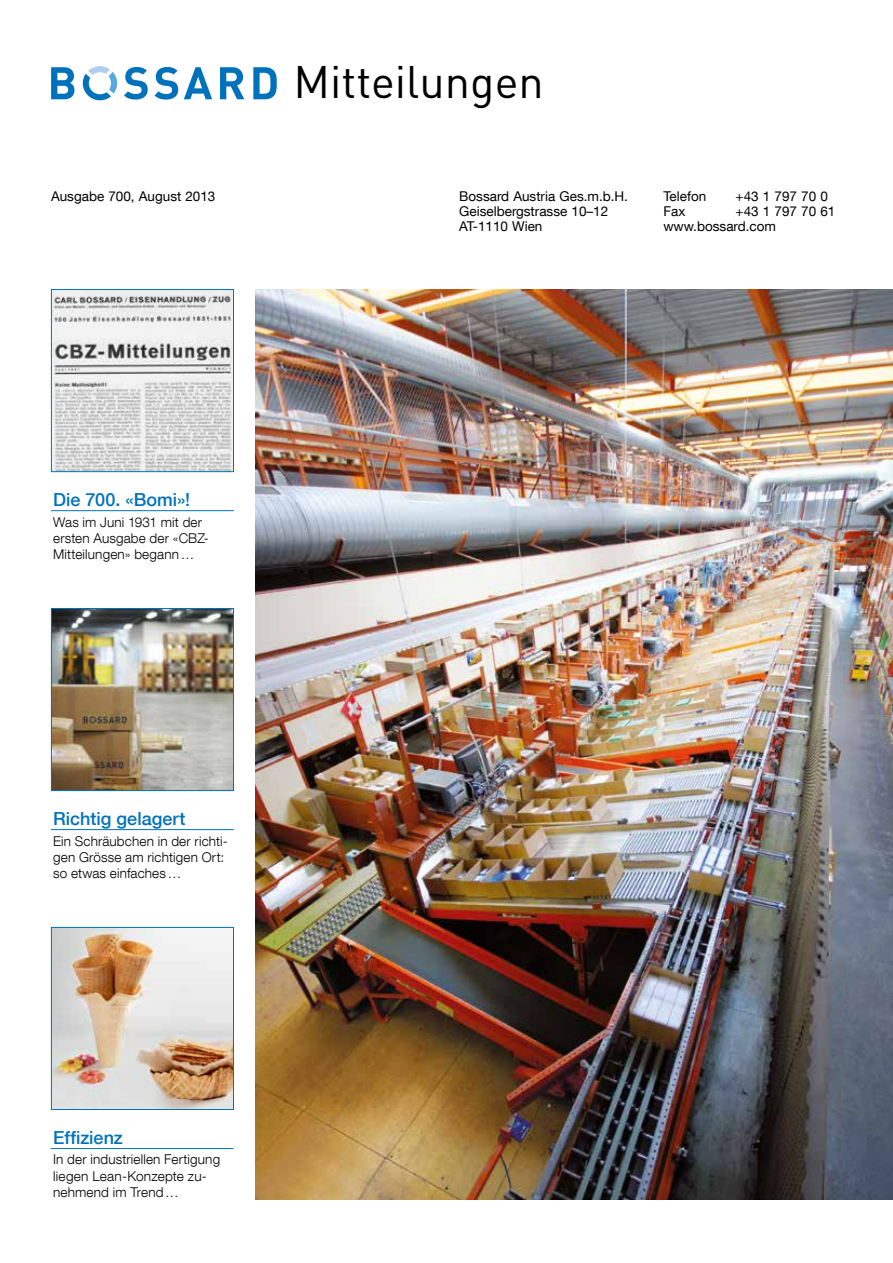
<style>
.page{position:relative;width:893px;height:1263px;background:#fff}
.page>*{position:absolute;margin:0;border:0;box-sizing:border-box;transform-origin:0 0}
.t1{font:45px "DINOT";color:#000}
.t2{font:500 18px "Helvetica Neue LT Com";color:#0072bb}
.t3{font:300 13.5px/16.2px "Helvetica Neue LT Com";letter-spacing:.01em;color:#000}
.t4{font:13.5px/15px "Helvetica Neue LT Com";color:#000}
</style>
<div class="page">
<img style="left:255px;top:289px;width:638px;height:910px">
<img style="left:53px;top:610px;width:179px;height:179px">
<div style="left:51px;top:608px;width:183px;height:183px;border:1px solid #0072bb"></div>
<img style="left:53px;top:291px;width:179px;height:179px">
<div style="left:51px;top:289px;width:183px;height:183px;border:1px solid #0072bb"></div>
<svg style="left:51px;top:67px;width:23px;height:32px"></svg>
<svg style="left:124px;top:67px;width:24px;height:33px"></svg>
<svg style="left:155px;top:67px;width:23px;height:33px"></svg>
<svg style="left:184px;top:67px;width:28px;height:32px"></svg>
<svg style="left:220px;top:67px;width:24px;height:32px"></svg>
<svg style="left:253px;top:67px;width:24px;height:32px"></svg>
<svg style="left:83px;top:66px;width:34px;height:34px"></svg>
<img style="left:53px;top:929px;width:179px;height:179px">
<div style="left:51px;top:927px;width:183px;height:183px;border:1px solid #0072bb"></div>
<hr style="left:51px;top:510px;width:183px;height:1px;background:#0072bb">
<hr style="left:51px;top:1148px;width:183px;height:1px;background:#0072bb">
<hr style="left:51px;top:829px;width:183px;height:1px;background:#0072bb">
<h1 class="t1" style="left:293px;top:51px;width:252px">Mitteilungen</h1>
<p class="t4" style="left:459px;top:188px;width:170px">Bossard Austria Ges.m.b.H.<br>Geiselbergstrasse 10–12<br>AT-1110 Wien</p>
<p class="t4" style="left:51px;top:188px;width:166px">Ausgabe 700, August 2013</p>
<p class="t4" style="left:663px;top:188px;width:44px">Telefon</p>
<p class="t4" style="left:736px;top:188px;width:94px">+43 1 797 70 0</p>
<p class="t4" style="left:663px;top:203px;width:23px">Fax</p>
<p class="t4" style="left:663px;top:203px;width:173px;text-indent:72px">+43 1 797 70 61 www.bossard.com</p>
<h2 class="t2" style="left:53px;top:489px;width:138px">Die 700. «Bomi»!</h2>
<p class="t3" style="left:53px;top:513px;width:157px">Was im Juni 1931 mit der ersten Ausgabe der «CBZ-<br>Mitteilungen» begann…</p>
<h2 class="t2" style="left:53px;top:808px;width:134px">Richtig gelagert</h2>
<p class="t3" style="left:53px;top:832px;width:176px">Ein Schräubchen in der richti&shy;gen Grösse am richtigen Ort: so etwas einfaches…</p>
<h2 class="t2" style="left:53px;top:1127px;width:71px">Effizienz</h2>
<p class="t3" style="left:53px;top:1151px;width:169px">In der industriellen Fertigung liegen Lean-Konzepte zu&shy;nehmend im Trend…</p>
</div>
